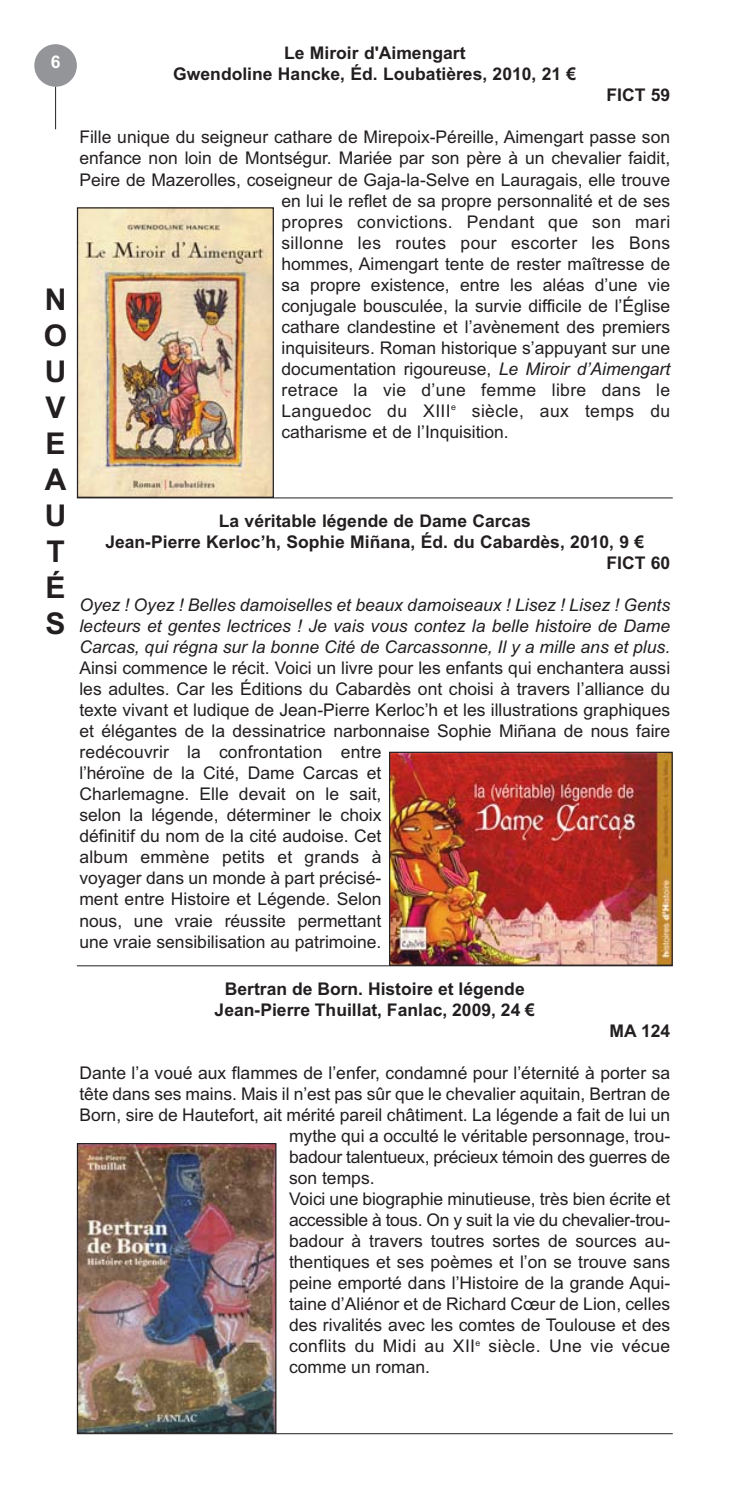
<style>
.page{position:relative;width:741px;height:1492px;background:#fff}
.page>*{position:absolute;margin:0;border:0;box-sizing:border-box;transform-origin:0 0}
.t1{font:700 30px/36px "Arial";color:#231f20;text-align:justify}
.t2{font:17.5px/21px "Arial";color:#231f20}
.t3{font:700 17.5px/21px "Arial";color:#231f20;text-align:center}
.t4{font:italic 17.5px/21px "Arial";color:#231f20;text-align:justify}
.t5{font:17.5px "Arial";letter-spacing:.02em;color:#231f20}
.t6{font:700 17.5px "Arial";color:#fff}
.s1{font-style:italic}
</style>
<div class="page">
<img style="left:79px;top:209px;width:193px;height:287px">
<div style="left:77px;top:207px;width:197px;height:291px;border:1px solid #231f20"></div>
<hr style="left:77px;top:497px;width:595px;height:1px;background:#231f20">
<img style="left:391px;top:753px;width:279px;height:210px">
<div style="left:389px;top:751px;width:283px;height:214px;border:1px solid #231f20"></div>
<hr style="left:77px;top:965px;width:595px;height:1px;background:#231f20">
<img style="left:79px;top:1145px;width:195px;height:286px">
<div style="left:77px;top:1143px;width:199px;height:290px;border:1px solid #231f20"></div>
<hr style="left:77px;top:1433px;width:595px;height:1px;background:#231f20">
<div style="left:34px;top:44px;width:43px;height:43px;background:#939598;border-radius:50%"></div>
<hr style="left:55px;top:87px;width:1px;height:42px;background:#231f20">
<p class="t6" style="left:51px;top:55px;width:11px">6</p>
<h1 class="t1" style="left:44px;top:284px;width:25px">N O U V E A U T É S</h1>
<p class="t3" style="left:173px;top:45px;width:404px">Le Miroir d'Aimengart<br>Gwendoline Hancke, Éd. Loubatières, 2010, 21 €</p>
<p class="t3" style="left:606px;top:87px;width:65px">FICT 59</p>
<p class="t2" style="left:79px;top:129px;width:592px">Fille unique du seigneur cathare de Mirepoix-Péreille, Aimengart passe son</p>
<p class="t2" style="left:79px;top:150px;width:592px">enfance non loin de Montségur. Mariée par son père à un chevalier faidit,</p>
<p class="t2" style="left:79px;top:171px;width:592px">Peire de Mazerolles, coseigneur de Gaja-la-Selve en Lauragais, elle trouve</p>
<p class="t2" style="left:281px;top:192px;width:390px">en lui le reflet de sa propre personnalité et de ses</p>
<p class="t5" style="left:281px;top:215px;width:390px">propres convictions. Pendant que son mari</p>
<p class="t5" style="left:281px;top:236px;width:390px">sillonne les routes pour escorter les Bons</p>
<p class="t2" style="left:281px;top:255px;width:390px">hommes, Aimengart tente de rester maîtresse de</p>
<p class="t2" style="left:281px;top:276px;width:390px">sa propre existence, entre les aléas d’une vie</p>
<p class="t2" style="left:281px;top:297px;width:390px">conjugale bousculée, la survie difficile de l’Église</p>
<p class="t2" style="left:281px;top:318px;width:390px">cathare clandestine et l’avènement des premiers</p>
<p class="t2" style="left:281px;top:339px;width:390px">inquisiteurs. Roman historique s’appuyant sur une</p>
<p class="t2" style="left:281px;top:360px;width:390px">documentation rigoureuse, <span class="s1">Le Miroir d’Aimengart</span></p>
<p class="t5" style="left:281px;top:383px;width:390px">retrace la vie d’une femme libre dans le</p>
<p class="t5" style="left:281px;top:404px;width:390px">Languedoc du XIII<sup>e</sup> siècle, aux temps du</p>
<p class="t2" style="left:281px;top:423px;width:229px">catharisme et de l’Inquisition.</p>
<p class="t3" style="left:219px;top:512px;width:313px">La véritable légende de Dame Carcas</p>
<p class="t3" style="left:105px;top:533px;width:540px">Jean-Pierre Kerloc’h, Sophie Miñana, Éd. du Cabardès, 2010, 9 €</p>
<p class="t3" style="left:606px;top:554px;width:65px">FICT 60</p>
<p class="t4" style="left:79px;top:596px;width:592px">Oyez ! Oyez ! Belles damoiselles et beaux damoiseaux ! Lisez ! Lisez ! Gents lecteurs et gentes lectrices ! Je vais vous contez la belle histoire de Dame Carcas, qui régna sur la bonne Cité de Carcassonne, Il y a mille ans et plus.</p>
<p class="t2" style="left:79px;top:659px;width:592px">Ainsi commence le récit. Voici un livre pour les enfants qui enchantera aussi les adultes. Car les Éditions du Cabardès ont choisi à travers l’alliance du texte vivant et ludique de Jean-Pierre Kerloc’h et les illustrations graphiques et élégantes de la dessinatrice narbonnaise Sophie Miñana de nous faire redécouvrir la confrontation entre<br>l’héroïne de la Cité, Dame Carcas et<br>Charlemagne. Elle devait on le sait,<br>selon la légende, déterminer le choix<br>définitif du nom de la cité audoise. Cet<br>album emmène petits et grands à<br>voyager dans un monde à part précisé-<br>ment entre Histoire et Légende. Selon<br>nous, une vraie réussite permettant<br>une vraie sensibilisation au patrimoine.</p>
<p class="t3" style="left:214px;top:980px;width:322px">Bertran de Born. Histoire et légende<br>Jean-Pierre Thuillat, Fanlac, 2009, 24 €</p>
<p class="t3" style="left:609px;top:1022px;width:62px">MA 124</p>
<p class="t2" style="left:79px;top:1064px;width:592px">Dante l’a voué aux flammes de l’enfer, condamné pour l’éternité à porter sa</p>
<p class="t2" style="left:79px;top:1085px;width:592px">tête dans ses mains. Mais il n’est pas sûr que le chevalier aquitain, Bertran de</p>
<p class="t2" style="left:79px;top:1106px;width:592px">Born, sire de Hautefort, ait mérité pareil châtiment. La légende a fait de lui un</p>
<p class="t2" style="left:289px;top:1127px;width:382px">mythe qui a occulté le véritable personnage, trou-</p>
<p class="t2" style="left:289px;top:1148px;width:382px">badour talentueux, précieux témoin des guerres de</p>
<p class="t2" style="left:289px;top:1169px;width:87px">son temps.</p>
<p class="t2" style="left:289px;top:1190px;width:382px">Voici une biographie minutieuse, très bien écrite et</p>
<p class="t2" style="left:289px;top:1211px;width:382px">accessible à tous. On y suit la vie du chevalier-trou-</p>
<p class="t2" style="left:289px;top:1232px;width:382px">badour à travers toutres sortes de sources au-</p>
<p class="t2" style="left:289px;top:1253px;width:382px">thentiques et ses poèmes et l’on se trouve sans</p>
<p class="t2" style="left:289px;top:1274px;width:382px">peine emporté dans l’Histoire de la grande Aqui-</p>
<p class="t2" style="left:289px;top:1295px;width:382px">taine d’Aliénor et de Richard Cœur de Lion, celles</p>
<p class="t2" style="left:289px;top:1316px;width:382px">des rivalités avec les comtes de Toulouse et des</p>
<p class="t5" style="left:289px;top:1339px;width:382px">conflits du Midi au XII<sup>e</sup> siècle. Une vie vécue</p>
<p class="t2" style="left:289px;top:1358px;width:143px">comme un roman.</p>
</div>
